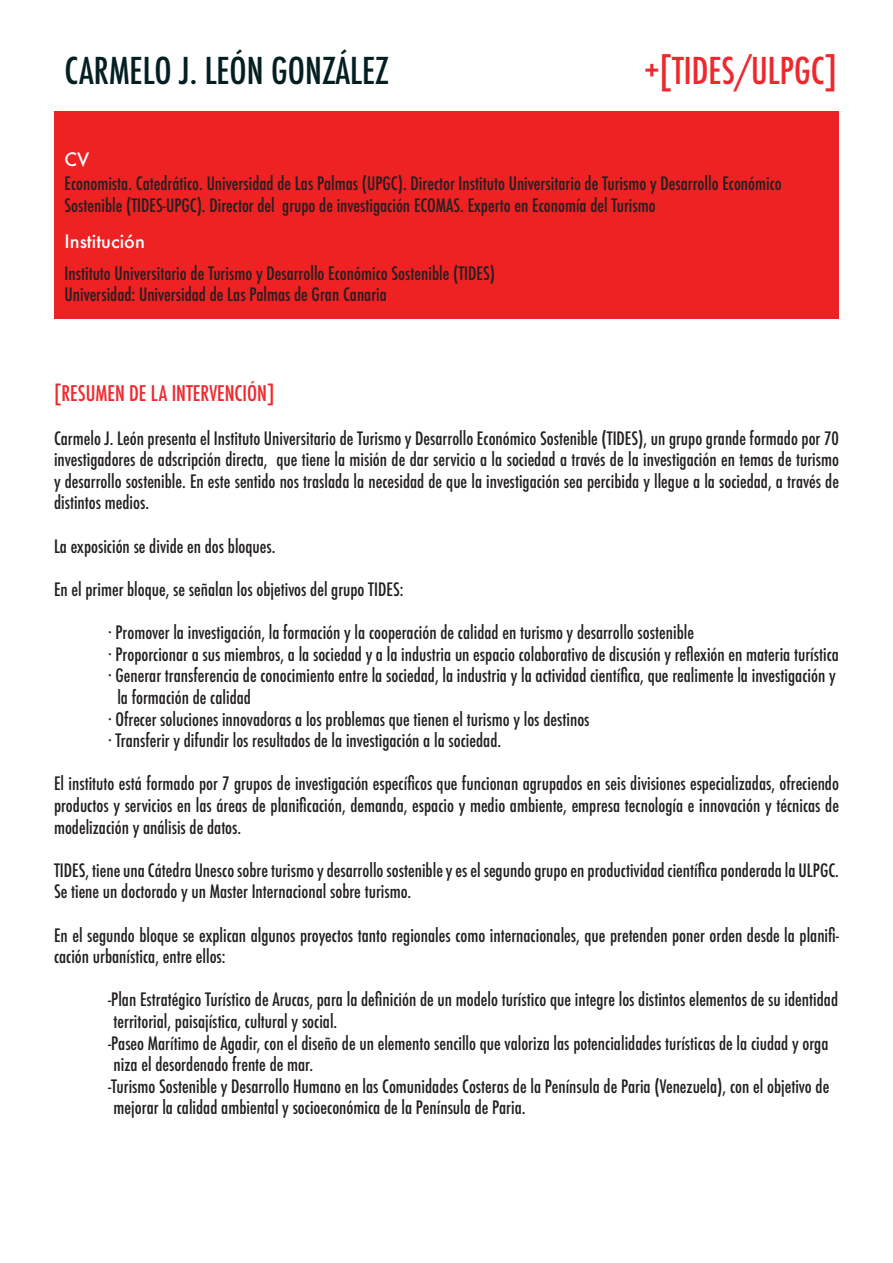
<style>
.page{position:relative;width:893px;height:1263px;background:#fff}
.page>*{position:absolute;margin:0;border:0;box-sizing:border-box;transform-origin:0 0}
.t1{font:500 condensed 36px "Futura";color:#041f22}
.t2{font:500 condensed 36px "Futura";color:#ee292e}
.t3{font:500 condensed 21px "Futura";color:#ee292e}
.t4{font:500 condensed 18px/21.6px "Futura";color:#231f20}
.t5{font:500 18px "Futura";color:#fff}
</style>
<div class="page">
<div style="left:54px;top:112px;width:785px;height:207px;background:#ee2123"></div>
<p class="t1" style="left:64px;top:48px;width:326px">CARMELO J. LEÓN GONZÁLEZ</p>
<p class="t5" style="left:64px;top:147px;width:26px">CV</p>
<p class="t2" style="left:645px;top:48px;width:194px">+[TIDES/ULPGC]</p>
<p class="t4" style="left:64px;top:173px;width:719px">Economista. Catedrático. Universidad de Las Palmas (UPGC). Director Instituto Universitario de Turismo y Desarrollo Económico<br>Sostenible (TIDES-UPGC). Director del grupo de investigación ECOMAS. Experto en Economía del Turismo</p>
<p class="t5" style="left:64px;top:229px;width:82px">Institución</p>
<p class="t4" style="left:64px;top:262px;width:432px">Instituto Universitario de Turismo y Desarrollo Económico Sostenible (TIDES)</p>
<p class="t4" style="left:64px;top:284px;width:324px">Universidad: Universidad de Las Palmas de Gran Canaria</p>
<p class="t3" style="left:54px;top:380px;width:222px">[RESUMEN DE LA INTERVENCIÓN]</p>
<p class="t4" style="left:54px;top:427px;width:786px;text-align:justify">Carmelo J. León presenta el Instituto Universitario de Turismo y Desarrollo Económico Sostenible (TIDES), un grupo grande formado por 70 investigadores de adscripción directa, que tiene la misión de dar servicio a la sociedad a través de la investigación en temas de turismo y desarrollo sostenible. En este sentido nos traslada la necesidad de que la investigación sea percibida y llegue a la sociedad, a través de distintos medios.</p>
<p class="t4" style="left:54px;top:535px;width:223px">La exposición se divide en dos bloques.</p>
<p class="t4" style="left:54px;top:578px;width:351px">En el primer bloque, se señalan los objetivos del grupo TIDES:</p>
<p class="t4" style="left:108px;top:622px;width:587px">· Promover la investigación, la formación y la cooperación de calidad en turismo y desarrollo sostenible</p>
<p class="t4" style="left:108px;top:643px;width:732px">· Proporcionar a sus miembros, a la sociedad y a la industria un espacio colaborativo de discusión y reflexión en materia turística</p>
<p class="t4" style="left:108px;top:665px;width:729px">· Generar transferencia de conocimiento entre la sociedad, la industria y la actividad científica, que realimente la investigación y</p>
<p class="t4" style="left:117px;top:686px;width:135px">la formación de calidad</p>
<p class="t4" style="left:108px;top:708px;width:483px">· Ofrecer soluciones innovadoras a los problemas que tienen el turismo y los destinos</p>
<p class="t4" style="left:108px;top:730px;width:395px">· Transferir y difundir los resultados de la investigación a la sociedad.</p>
<p class="t4" style="left:54px;top:773px;width:786px;text-align:justify">El instituto está formado por 7 grupos de investigación específicos que funcionan agrupados en seis divisiones especializadas, ofreciendo productos y servicios en las áreas de planificación, demanda, espacio y medio ambiente, empresa tecnología e innovación y técnicas de modelización y análisis de datos.</p>
<p class="t4" style="left:54px;top:859px;width:786px">TIDES, tiene una Cátedra Unesco sobre turismo y desarrollo sostenible y es el segundo grupo en productividad científica ponderada la ULPGC.<br>Se tiene un doctorado y un Master Internacional sobre turismo.</p>
<p class="t4" style="left:54px;top:924px;width:786px">En el segundo bloque se explican algunos proyectos tanto regionales como internacionales, que pretenden poner orden desde la planifi&shy;cación urbanística, entre ellos:</p>
<p class="t4" style="left:108px;top:989px;width:732px">-Plan Estratégico Turístico de Arucas, para la definición de un modelo turístico que integre los distintos elementos de su identidad</p>
<p class="t4" style="left:114px;top:1010px;width:225px">territorial, paisajística, cultural y social.</p>
<p class="t4" style="left:108px;top:1032px;width:722px">-Paseo Marítimo de Agadir, con el diseño de un elemento sencillo que valoriza las potencialidades turísticas de la ciudad y orga</p>
<p class="t4" style="left:114px;top:1054px;width:201px">niza el desordenado frente de mar.</p>
<p class="t4" style="left:108px;top:1075px;width:723px">-Turismo Sostenible y Desarrollo Humano en las Comunidades Costeras de la Península de Paria (Venezuela), con el objetivo de</p>
<p class="t4" style="left:114px;top:1097px;width:413px">mejorar la calidad ambiental y socioeconómica de la Península de Paria.</p>
</div>
